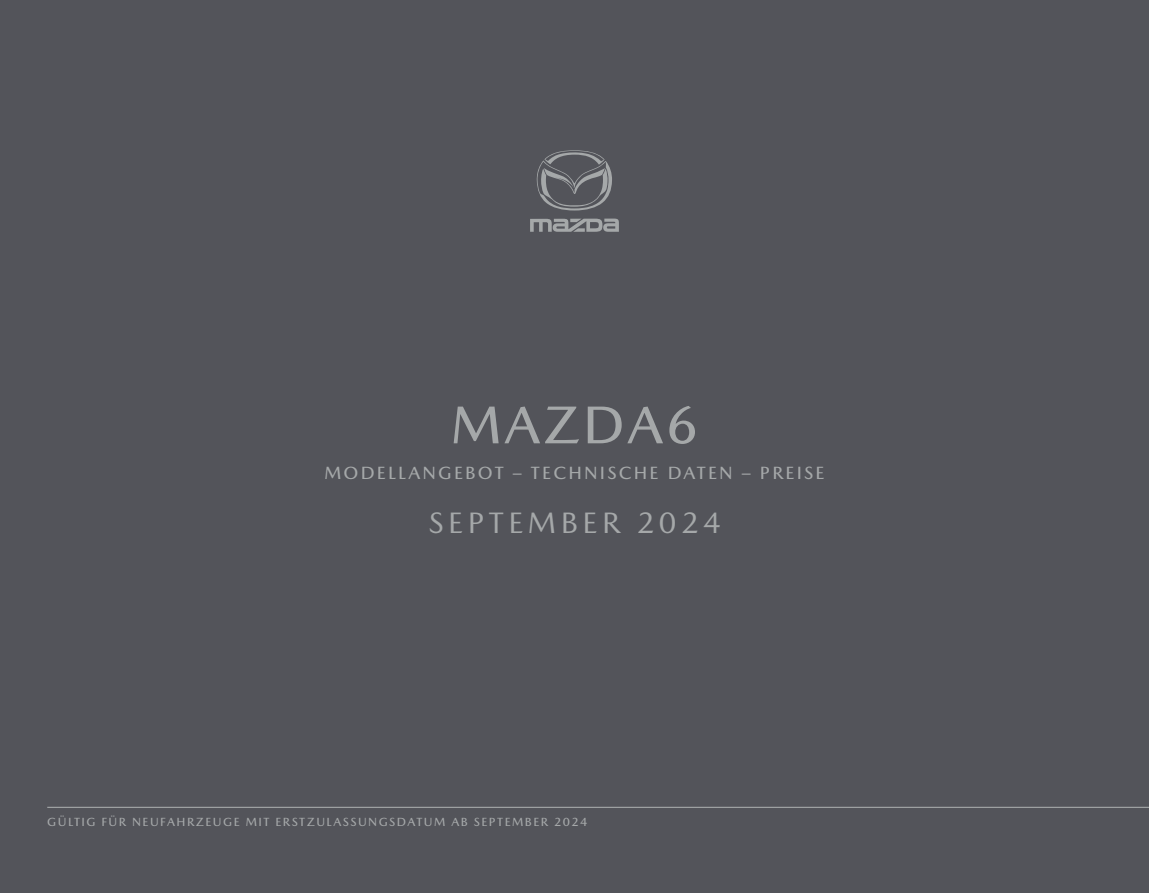
<style>
.page{position:relative;width:1149px;height:893px;background:#fff}
.page>*{position:absolute;margin:0;border:0;box-sizing:border-box;transform-origin:0 0}
.t1{font:500 54px "Mazda Type";letter-spacing:.05em;color:#a5a8a9}
.t2{font:30px "Mazda Type";letter-spacing:.15em;color:#a5a8a9}
.t3{font:500 18px "Mazda Type";letter-spacing:.12em;color:#a5a8a9}
.t4{font:500 12px "Mazda Type";letter-spacing:.12em;color:#a5a8a9}
</style>
<div class="page">
<div style="left:0;top:0;width:1148px;height:893px;background:#53545a"></div>
<hr style="left:47px;top:807px;width:1101px;height:1px;background:#a5a8a9">
<svg style="left:530px;top:219px;width:88px;height:13px"></svg>
<svg style="left:536px;top:150px;width:76px;height:61px"></svg>
<h1 class="t1" style="left:450px;top:393px;width:249px">MAZDA6</h1>
<h3 class="t3" style="left:324px;top:462px;width:501px">MODELLANGEBOT – TECHNISCHE DATEN – PREISE</h3>
<h2 class="t2" style="left:428px;top:505px;width:293px">SEPTEMBER 2024</h2>
<p class="t4" style="left:47px;top:814px;width:541px">GÜLTIG FÜR NEUFAHRZEUGE MIT ERSTZULASSUNGSDATUM AB SEPTEMBER 2024</p>
</div>
